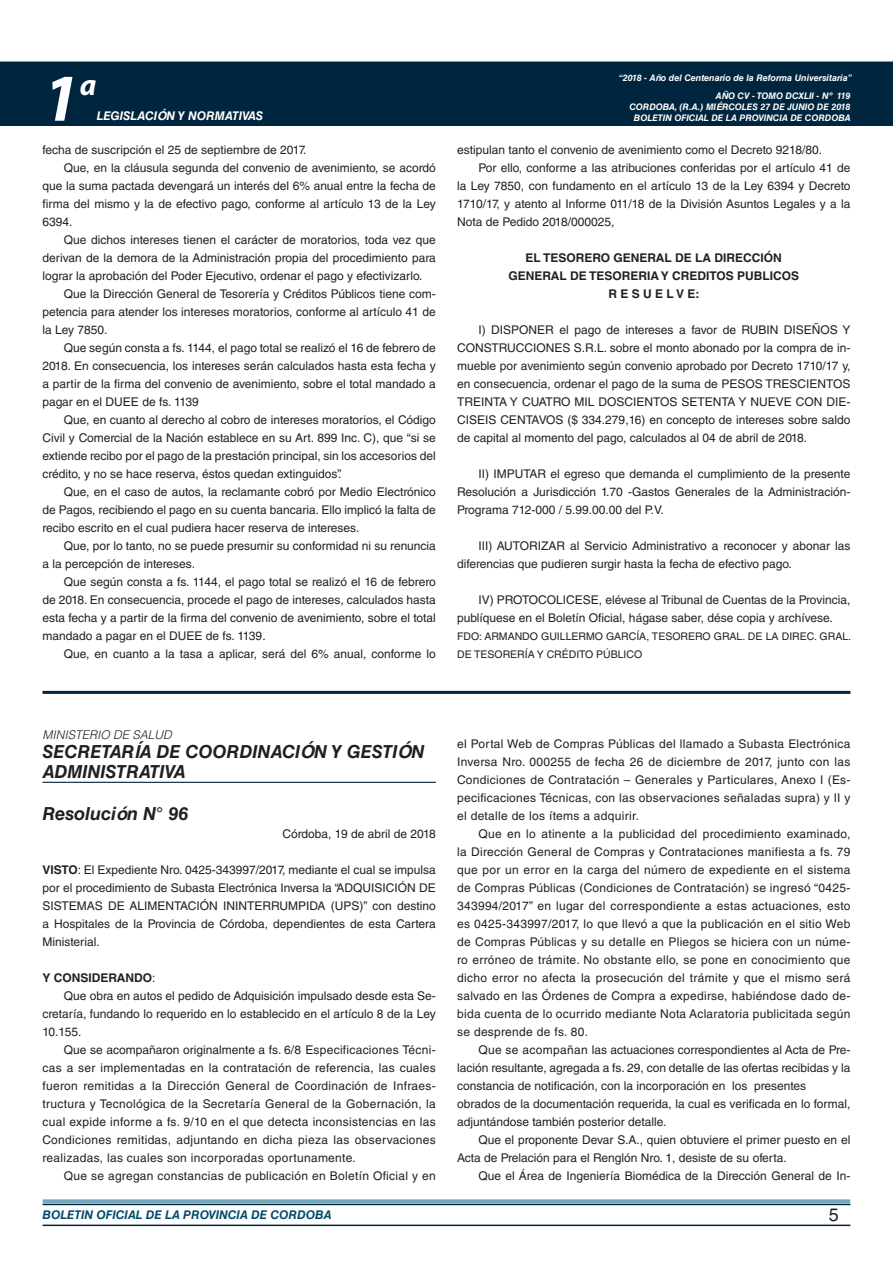
<style>
.page{position:relative;width:893px;height:1263px;background:#fff}
.page>*{position:absolute;margin:0;border:0;box-sizing:border-box;transform-origin:0 0}
.t1{font:italic 700 67.5px "Myriad Pro";color:#fff}
.t2{font:italic 700 30px "Myriad Pro";color:#fff}
.NOMBRE_DE_MINISTERIO{font:italic 700 18px/19.5px "Helvetica LT Std";color:#231f20}
.DOC__N{font:italic 700 18px "Helvetica LT Std";color:#231f20}
.t3{font:18px "Helvetica LT Std";color:#231f20}
.TEXTO_BASE{font:12px/18px "Helvetica LT Std";color:#231f20;text-align:justify}
.TEXTO_BASE-2{font:700 12px "Helvetica LT Std";color:#231f20}
.TEXTO_BASE-3{font:12px "Helvetica LT Std";letter-spacing:.025em;color:#231f20}
.t4{font:italic 700 12px "Helvetica LT Std";color:#004b6c}
.t5{font:italic 700 12px "Helvetica LT Std";color:#fff}
.NOMBRE_DE_MINISTERIO-2{font:italic 300 12px "Helvetica LT Std";color:#231f20}
.FIRMA{font:10.5px/18px "Helvetica LT Std";color:#231f20}
.t6{font:italic 700 9px/10.8px "Helvetica LT Std";color:#fff;text-align:right}
.s1{font-weight:700}
.s2{font-weight:400}
</style>
<div class="page">
<div style="left:0;top:61px;width:893px;height:6px;background:#73a5b8"></div>
<div style="left:0;top:62px;width:893px;height:64px;background:#00263f"></div>
<hr style="left:43px;top:1224px;width:807px;height:2px;background:#00263f">
<div style="left:42px;top:1198px;width:809px;height:8px;background:#fff;opacity:.75"></div>
<hr style="left:43px;top:691px;width:807px;height:3px;background:#00263f">
<hr style="left:43px;top:782px;width:393px;height:1px;background:#00263f">
<h1 class="t1" style="left:43px;top:54px;width:38px">1</h1>
<h2 class="t2" style="left:80px;top:66px;width:18px">a</h2>
<p class="t5" style="left:97px;top:109px;width:168px">LEGISLACIÓN Y NORMATIVAS</p>
<p class="TEXTO_BASE" style="left:43px;top:141px;width:266px">fecha de suscripción el 25 de septiembre de 2017.</p>
<p class="TEXTO_BASE" style="left:43px;top:159px;width:395px;text-indent:21px">Que, en la cláusula segunda del convenio de avenimiento, se acordó que la suma pactada devengará un interés del 6% anual entre la fecha de firma del mismo y la de efectivo pago, conforme al artículo 13 de la Ley 6394.</p>
<p class="TEXTO_BASE" style="left:43px;top:231px;width:395px;text-indent:21px">Que dichos intereses tienen el carácter de moratorios, toda vez que derivan de la demora de la Administración propia del procedimiento para lograr la aprobación del Poder Ejecutivo, ordenar el pago y efectivizarlo.</p>
<p class="TEXTO_BASE" style="left:43px;top:285px;width:395px;text-indent:21px">Que la Dirección General de Tesorería y Créditos Públicos tiene com&shy;petencia para atender los intereses moratorios, conforme al artículo 41 de la Ley 7850.</p>
<p class="TEXTO_BASE" style="left:43px;top:339px;width:395px;text-indent:21px">Que según consta a fs. 1144, el pago total se realizó el 16 de febrero de 2018. En consecuencia, los intereses serán calculados hasta esta fecha y a partir de la firma del convenio de avenimiento, sobre el total mandado a pagar en el DUEE de fs. 1139</p>
<p class="TEXTO_BASE" style="left:43px;top:411px;width:395px;text-indent:21px">Que, en cuanto al derecho al cobro de intereses moratorios, el Código Civil y Comercial de la Nación establece en su Art. 899 Inc. C), que “si se extiende recibo por el pago de la prestación principal, sin los accesorios del crédito, y no se hace reserva, éstos quedan extinguidos”.</p>
<p class="TEXTO_BASE" style="left:43px;top:483px;width:395px;text-indent:21px">Que, en el caso de autos, la reclamante cobró por Medio Electrónico de Pagos, recibiendo el pago en su cuenta bancaria. Ello implicó la falta de recibo escrito en el cual pudiera hacer reserva de intereses.</p>
<p class="TEXTO_BASE" style="left:43px;top:537px;width:395px;text-indent:21px">Que, por lo tanto, no se puede presumir su conformidad ni su renuncia a la percepción de intereses.</p>
<p class="TEXTO_BASE" style="left:43px;top:573px;width:395px;text-indent:21px">Que según consta a fs. 1144, el pago total se realizó el 16 de febrero de 2018. En consecuencia, procede el pago de intereses, calculados hasta esta fecha y a partir de la firma del convenio de avenimiento, sobre el total mandado a pagar en el DUEE de fs. 1139.</p>
<p class="TEXTO_BASE" style="left:64px;top:645px;width:374px">Que, en cuanto a la tasa a aplicar, será del 6% anual, conforme lo</p>
<p class="t6" style="left:619px;top:72px;width:235px">“2018 - Año del Centenario de la Reforma Universitaria”</p>
<p class="t6" style="left:629px;top:91px;width:223px">AÑO CV - TOMO DCXLII - Nº 119<br>CORDOBA, (R.A.) MIÉRCOLES 27 DE JUNIO DE 2018<br>BOLETIN OFICIAL DE LA PROVINCIA DE CORDOBA</p>
<p class="TEXTO_BASE" style="left:457px;top:141px;width:366px">estipulan tanto el convenio de avenimiento como el Decreto 9218/80.</p>
<p class="TEXTO_BASE" style="left:457px;top:159px;width:395px;text-indent:21px">Por ello, conforme a las atribuciones conferidas por el artículo 41 de la Ley 7850, con fundamento en el artículo 13 de la Ley 6394 y Decreto 1710/17, y atento al Informe 011/18 de la División Asuntos Legales y a la Nota de Pedido 2018/000025,</p>
<p class="TEXTO_BASE-2" style="left:526px;top:250px;width:258px">EL TESORERO GENERAL DE LA DIRECCIÓN</p>
<p class="TEXTO_BASE-2" style="left:508px;top:268px;width:292px">GENERAL DE TESORERIA Y CREDITOS PUBLICOS</p>
<p class="TEXTO_BASE-2" style="left:608px;top:286px;width:93px">R E S U E L V E:</p>
<p class="TEXTO_BASE" style="left:457px;top:321px;width:395px;text-indent:21px">I) DISPONER el pago de intereses a favor de RUBIN DISEÑOS Y CONSTRUCCIONES S.R.L. sobre el monto abonado por la compra de in&shy;mueble por avenimiento según convenio aprobado por Decreto 1710/17 y, en consecuencia, ordenar el pago de la suma de PESOS TRESCIENTOS TREINTA Y CUATRO MIL DOSCIENTOS SETENTA Y NUEVE CON DIE-CISEIS CENTAVOS ($ 334.279,16) en concepto de intereses sobre saldo de capital al momento del pago, calculados al 04 de abril de 2018.</p>
<p class="TEXTO_BASE" style="left:457px;top:465px;width:395px;text-indent:21px">II) IMPUTAR el egreso que demanda el cumplimiento de la presente Resolución a Jurisdicción 1.70 -Gastos Generales de la Administración-Programa 712-000 / 5.99.00.00 del P.V.</p>
<p class="TEXTO_BASE" style="left:457px;top:537px;width:395px;text-indent:21px">III) AUTORIZAR al Servicio Administrativo a reconocer y abonar las diferencias que pudieren surgir hasta la fecha de efectivo pago.</p>
<p class="TEXTO_BASE" style="left:457px;top:591px;width:395px;text-indent:21px">IV) PROTOCOLICESE, elévese al Tribunal de Cuentas de la Provincia, publíquese en el Boletín Oficial, hágase saber, dése copia y archívese.</p>
<p class="FIRMA" style="left:457px;top:627px;width:395px">FDO: ARMANDO GUILLERMO GARCÍA, TESORERO GRAL. DE LA DIREC. GRAL.<br>DE TESORERÍA Y CRÉDITO PÚBLICO</p>
<p class="NOMBRE_DE_MINISTERIO-2" style="left:43px;top:727px;width:131px">MINISTERIO DE SALUD</p>
<p class="NOMBRE_DE_MINISTERIO" style="left:43px;top:742px;width:383px">SECRETARÍA DE COORDINACIÓN Y GESTIÓN<br>ADMINISTRATIVA</p>
<p class="DOC__N" style="left:43px;top:802px;width:147px">Resolución N° 96</p>
<p class="TEXTO_BASE" style="left:283px;top:825px;width:155px">Córdoba, 19 de abril de 2018</p>
<p class="TEXTO_BASE" style="left:43px;top:861px;width:395px"><span class="s1">VISTO</span>: El Expediente Nro. 0425-343997/2017, mediante el cual se impulsa por el procedimiento de Subasta Electrónica Inversa la “ADQUISICIÓN DE SISTEMAS DE ALIMENTACIÓN ININTERRUMPIDA (UPS)” con destino a Hospitales de la Provincia de Córdoba, dependientes de esta Cartera Ministerial.</p>
<p class="TEXTO_BASE-2" style="left:43px;top:970px;width:115px">Y CONSIDERANDO<span class="s2">:</span></p>
<p class="TEXTO_BASE" style="left:43px;top:987px;width:395px;text-indent:21px">Que obra en autos el pedido de Adquisición impulsado desde esta Se&shy;cretaría, fundando lo requerido en lo establecido en el artículo 8 de la Ley 10.155.</p>
<p class="TEXTO_BASE" style="left:43px;top:1041px;width:395px;text-indent:21px">Que se acompañaron originalmente a fs. 6/8 Especificaciones Técni&shy;cas a ser implementadas en la contratación de referencia, las cuales fueron remitidas a la Dirección General de Coordinación de Infraes&shy;tructura y Tecnológica de la Secretaría General de la Gobernación, la cual expide informe a fs. 9/10 en el que detecta inconsistencias en las Condiciones remitidas, adjuntando en dicha pieza las observaciones realizadas, las cuales son incorporadas oportunamente.</p>
<p class="TEXTO_BASE-3" style="left:64px;top:1169px;width:374px">Que se agregan constancias de publicación en Boletín Oficial y en</p>
<p class="TEXTO_BASE" style="left:457px;top:735px;width:395px">el Portal Web de Compras Públicas del llamado a Subasta Electrónica Inversa Nro. 000255 de fecha 26 de diciembre de 2017, junto con las Condiciones de Contratación – Generales y Particulares, Anexo I (Es&shy;pecificaciones Técnicas, con las observaciones señaladas supra) y II y el detalle de los ítems a adquirir.</p>
<p class="TEXTO_BASE" style="left:457px;top:825px;width:395px;text-indent:21px">Que en lo atinente a la publicidad del procedimiento examinado, la Dirección General de Compras y Contrataciones manifiesta a fs. 79 que por un error en la carga del número de expediente en el sistema de Compras Públicas (Condiciones de Contratación) se ingresó “0425- 343994/2017” en lugar del correspondiente a estas actuaciones, esto es 0425-343997/2017, lo que llevó a que la publicación en el sitio Web de Compras Públicas y su detalle en Pliegos se hiciera con un núme&shy;ro erróneo de trámite. No obstante ello, se pone en conocimiento que dicho error no afecta la prosecución del trámite y que el mismo será salvado en las Órdenes de Compra a expedirse, habiéndose dado de&shy;bida cuenta de lo ocurrido mediante Nota Aclaratoria publicitada según se desprende de fs. 80.</p>
<p class="TEXTO_BASE" style="left:457px;top:1041px;width:395px;text-indent:21px">Que se acompañan las actuaciones correspondientes al Acta de Pre&shy;lación resultante, agregada a fs. 29, con detalle de las ofertas recibidas y la constancia de notificación, con la incorporación en los presentes</p>
<p class="TEXTO_BASE" style="left:457px;top:1095px;width:395px">obrados de la documentación requerida, la cual es verificada en lo formal, adjuntándose también posterior detalle.</p>
<p class="TEXTO_BASE" style="left:457px;top:1131px;width:395px;text-indent:21px">Que el proponente Devar S.A., quien obtuviere el primer puesto en el<br>Acta de Prelación para el Renglón Nro. 1, desiste de su oferta.</p>
<p class="TEXTO_BASE" style="left:478px;top:1167px;width:374px">Que el Área de Ingeniería Biomédica de la Dirección General de In-</p>
<p class="t4" style="left:43px;top:1208px;width:290px">BOLETIN OFICIAL DE LA PROVINCIA DE CORDOBA</p>
<h3 class="t3" style="left:829px;top:1204px;width:12px">5</h3>
</div>
